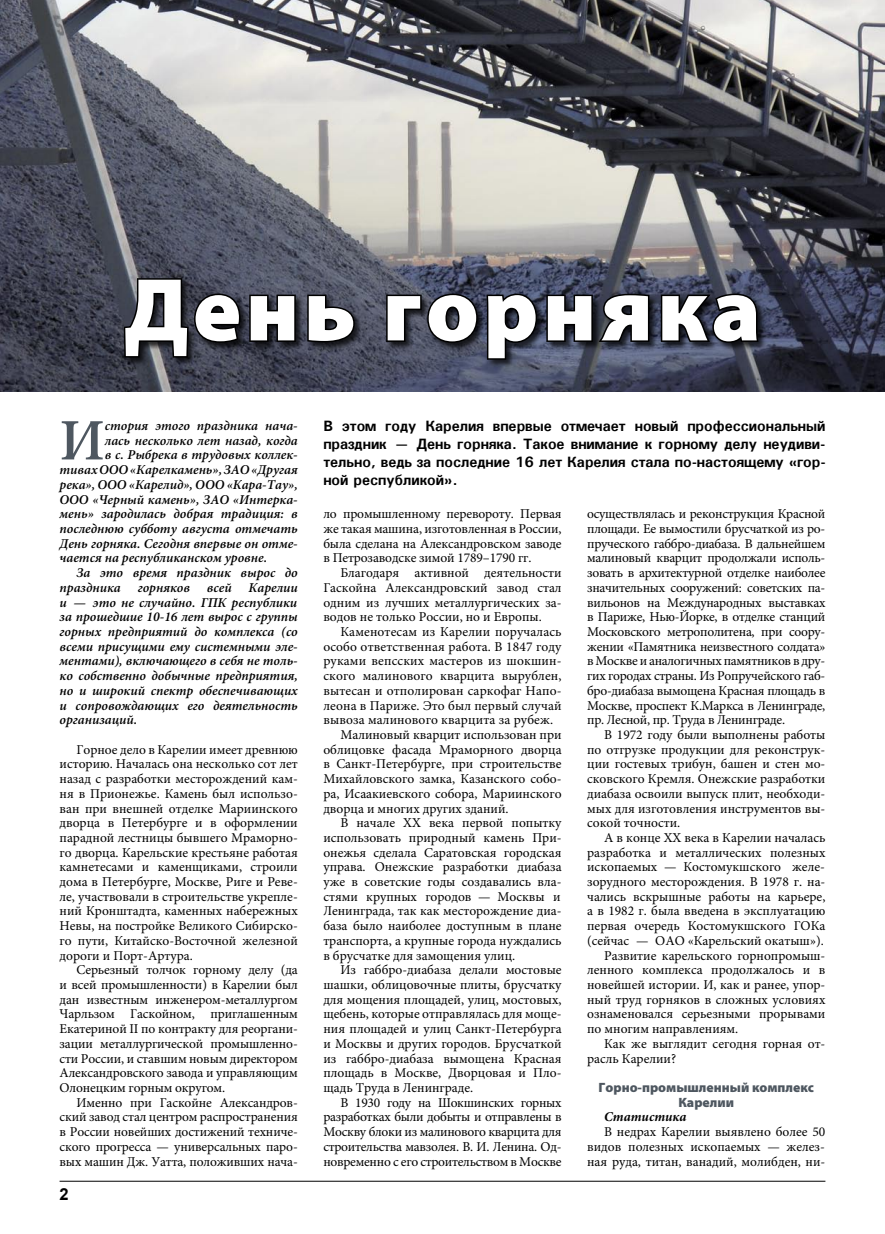
<style>
.page{position:relative;width:885px;height:1234px;background:#fff}
.page>*{position:absolute;margin:0;border:0;box-sizing:border-box;transform-origin:0 0}
.PV_Zag_Myr{font:900 90px "Myriad Pro";letter-spacing:.05em;color:#fff}
.PV_osn_M-9{font:600 58.8px "Minion Pro";color:#4e5760}
.t1{font:700 16.5px "Arial";color:#000}
.PV_dop_Un{font:700 15px/18px "Univers Cyr";color:#000;text-align:justify}
.PV_osn_M-9-2{font:13.5px/14.7px "Minion Pro";color:#000;text-align:justify}
.PV_osn_M-9-3{font:italic 600 13.5px/14.7px "Minion Pro";color:#000}
.PV_osn_M-9-4{font:900 13.5px "Myriad Pro";color:#4e5760}
.PV_osn_M-9-5{font:italic 700 13.5px "Minion Pro";color:#000}
</style>
<div class="page">
<hr style="left:60px;top:1180px;width:765px;height:1px;background:#000">
<img style="left:0;top:0;width:884px;height:391px">
<div style="left:123px;top:277px;width:644px;height:92px;background:#000;opacity:.75"></div>
<svg style="left:122px;top:276px;width:120px;height:83px"></svg>
<svg style="left:248px;top:293px;width:49px;height:50px"></svg>
<svg style="left:306px;top:293px;width:50px;height:51px"></svg>
<svg style="left:384px;top:292px;width:95px;height:52px"></svg>
<svg style="left:485px;top:292px;width:53px;height:69px"></svg>
<svg style="left:545px;top:292px;width:106px;height:51px"></svg>
<svg style="left:659px;top:292px;width:101px;height:52px"></svg>
<p class="PV_Zag_Myr" style="left:124px;top:259px;width:638px">День горняка</p>
<p class="PV_osn_M-9" style="left:60px;top:405px;width:47px">И</p>
<p class="PV_osn_M-9-3" style="left:105px;top:419px;width:194px">стория этого праздника нача-</p>
<p class="PV_osn_M-9-3" style="left:105px;top:433px;width:194px">лась несколько лет назад, когда</p>
<p class="PV_osn_M-9-3" style="left:105px;top:448px;width:194px">в с. Рыбрека в трудовых коллек-</p>
<p class="PV_osn_M-9-3" style="left:60px;top:463px;width:240px">тивах ООО «Карелкамень», ЗАО «Другая</p>
<p class="PV_osn_M-9-3" style="left:60px;top:477px;width:240px">река», ООО «Карелид», ООО «Кара-Тау»,</p>
<p class="PV_osn_M-9-3" style="left:60px;top:492px;width:240px">ООО «Черный камень», ЗАО «Интерка-</p>
<p class="PV_osn_M-9-3" style="left:60px;top:507px;width:240px">мень» зародилась добрая традиция: в</p>
<p class="PV_osn_M-9-3" style="left:60px;top:521px;width:240px">последнюю субботу августа отмечать</p>
<p class="PV_osn_M-9-3" style="left:60px;top:536px;width:240px">День горняка. Сегодня впервые он отме-</p>
<p class="PV_osn_M-9-3" style="left:60px;top:551px;width:209px">чается на республиканском уровне.</p>
<p class="PV_osn_M-9-3" style="left:60px;top:566px;width:240px;text-indent:17px">За это время праздник вырос до праздника</p>
<p class="PV_osn_M-9-3" style="left:60px;top:580px;width:240px;text-align:justify;text-indent:189px">Карелии и — это не случайно. ГПК республики за прошедшие 10-16 лет вырос с группы горных предприятий до комплекса (со всеми присущими ему системными эле&shy;ментами), включающего в себя не толь&shy;ко собственно добычные предприятия, но и широкий спектр обеспечивающих и сопровождающих его деятельность организаций.</p>
<p class="PV_osn_M-9-2" style="left:60px;top:742px;width:240px;text-indent:17px">Горное дело в Карелии имеет древнюю историю. Началась она несколько сот лет назад с разработки месторождений кам&shy;ня в Прионежье. Камень был использо&shy;ван при внешней отделке Мариинского дворца в Петербурге и в оформлении парадной лестницы бывшего Мраморно&shy;го дворца. Карельские крестьяне работая камнетесами и каменщиками, строили дома в Петербурге, Москве, Риге и Реве&shy;ле, участвовали в строительстве укрепле&shy;ний Кронштадта, каменных набережных Невы, на постройке Великого Сибирско&shy;го пути, Китайско-Восточной железной дороги и Порт-Артура.</p>
<p class="PV_osn_M-9-2" style="left:60px;top:962px;width:240px;text-indent:17px">Серьезный толчок горному делу (да и всей промышленности) в Карелии был дан известным инженером-металлургом Чарльзом Гаскойном, приглашенным Екатериной II по контракту для реоргани&shy;зации металлургической промышленно&shy;сти России, и ставшим новым директором Александровского завода и управляющим Олонецким горным округом.</p>
<p class="PV_osn_M-9-2" style="left:60px;top:1095px;width:240px;text-indent:17px">Именно при Гаскойне Александров&shy;ский завод стал центром распространения в России новейших достижений техниче&shy;ского прогресса — универсальных паро&shy;вых машин Дж. Уатта, положивших нача-</p>
<p class="PV_osn_M-9-3" style="left:138px;top:580px;width:54px">горняков</p>
<p class="PV_osn_M-9-3" style="left:207px;top:580px;width:26px">всей</p>
<p class="t1" style="left:60px;top:1182px;width:11px">2</p>
<p class="PV_dop_Un" style="left:323px;top:416px;width:503px">В этом году Карелия впервые отмечает новый профессиональный праздник — День горняка. Такое внимание к горному делу неудиви&shy;тельно, ведь за последние 16 лет Карелия стала по-настоящему «гор&shy;ной республикой».</p>
<p class="PV_osn_M-9-2" style="left:323px;top:507px;width:240px">ло промышленному перевороту. Первая же такая машина, изготовленная в России, была сделана на Александровском заводе в Петрозаводске зимой 1789–1790 гг.</p>
<p class="PV_osn_M-9-2" style="left:323px;top:566px;width:240px;text-indent:17px">Благодаря активной деятельности Гаскойна Александровский завод стал одним из лучших металлургических за&shy;водов не только России, но и Европы.</p>
<p class="PV_osn_M-9-2" style="left:323px;top:624px;width:240px;text-indent:17px">Каменотесам из Карелии поручалась особо ответственная работа. В 1847 году руками вепсских мастеров из шокшин&shy;ского малинового кварцита вырублен, вытесан и отполирован саркофаг Напо&shy;леона в Париже. Это был первый случай вывоза малинового кварцита за рубеж.</p>
<p class="PV_osn_M-9-2" style="left:323px;top:727px;width:240px;text-indent:17px">Малиновый кварцит использован при облицовке фасада Мраморного дворца в Санкт-Петербурге, при строительстве Михайловского замка, Казанского собо&shy;ра, Исаакиевского собора, Мариинского дворца и многих других зданий.</p>
<p class="PV_osn_M-9-2" style="left:323px;top:815px;width:240px;text-indent:17px">В начале ХХ века первой попытку использовать природный камень При&shy;онежья сделала Саратовская городская управа. Онежские разработки диабаза уже в советские годы создавались вла&shy;стями крупных городов — Москвы и Ленинграда, так как месторождение диа&shy;база было наиболее доступным в плане транспорта, а крупные города нуждались в брусчатке для замощения улиц.</p>
<p class="PV_osn_M-9-2" style="left:323px;top:962px;width:240px;text-indent:17px">Из габбро-диабаза делали мостовые шашки, облицовочные плиты, брусчатку для мощения площадей, улиц, мостовых, щебень, которые отправлялась для моще&shy;ния площадей и улиц Санкт-Петербурга и Москвы и других городов. Брусчаткой из габбро-диабаза вымощена Красная площадь в Москве, Дворцовая и Пло&shy;щадь Труда в Ленинграде.</p>
<p class="PV_osn_M-9-2" style="left:323px;top:1095px;width:240px;text-indent:17px">В 1930 году на Шокшинских горных разработках были добыты и отправлены в Москву блоки из малинового кварцита для строительства мавзолея. В. И. Ленина. Од&shy;новременно с его строительством в Москве</p>
<p class="PV_osn_M-9-2" style="left:587px;top:507px;width:240px">осуществлялась и реконструкция Красной площади. Ее вымостили брусчаткой из ро&shy;пруческого габбро-диабаза. В дальнейшем малиновый кварцит продолжали исполь&shy;зовать в архитектурной отделке наиболее значительных сооружений: советских па&shy;вильонов на Международных выставках в Париже, Нью-Йорке, в отделке станций Московского метрополитена, при соору&shy;жении «Памятника неизвестного солдата» в Москве и аналогичных памятников в дру&shy;гих городах страны. Из Ропручейского габ&shy;бро-диабаза вымощена Красная площадь в Москве, проспект К.Маркса в Ленинграде, пр. Лесной, пр. Труда в Ленинграде.</p>
<p class="PV_osn_M-9-2" style="left:587px;top:727px;width:240px;text-indent:17px">В 1972 году были выполнены работы по отгрузке продукции для реконструк&shy;ции гостевых трибун, башен и стен мо&shy;сковского Кремля. Онежские разработки диабаза освоили выпуск плит, необходи&shy;мых для изготовления инструментов вы&shy;сокой точности.</p>
<p class="PV_osn_M-9-2" style="left:587px;top:830px;width:240px;text-indent:17px">А в конце ХХ века в Карелии началась разработка и металлических полезных ископаемых — Костомукшского желе&shy;зорудного месторождения. В 1978 г. на&shy;чались вскрышные работы на карьере, а в 1982 г. была введена в эксплуатацию первая очередь Костомукшского ГОКа (сейчас — ОАО «Карельский окатыш»).</p>
<p class="PV_osn_M-9-2" style="left:587px;top:948px;width:240px;text-indent:17px">Развитие карельского горнопромыш&shy;ленного комплекса продолжалось и в новейшей истории. И, как и ранее, упор&shy;ный труд горняков в сложных условиях ознаменовался серьезными прорывами по многим направлениям.</p>
<p class="PV_osn_M-9-2" style="left:587px;top:1036px;width:240px;text-indent:17px">Как же выглядит сегодня горная от&shy;расль Карелии?</p>
<p class="PV_osn_M-9-4" style="left:598px;top:1079px;width:217px">Горно-промышленный комплекс</p>
<p class="PV_osn_M-9-4" style="left:678px;top:1094px;width:57px">Карелии</p>
<p class="PV_osn_M-9-5" style="left:604px;top:1108px;width:84px">Статистика</p>
<p class="PV_osn_M-9-2" style="left:587px;top:1124px;width:240px;text-indent:17px">В недрах Карелии выявлено более 50 видов полезных ископаемых — желез&shy;ная руда, титан, ванадий, молибден, ни-</p>
</div>
